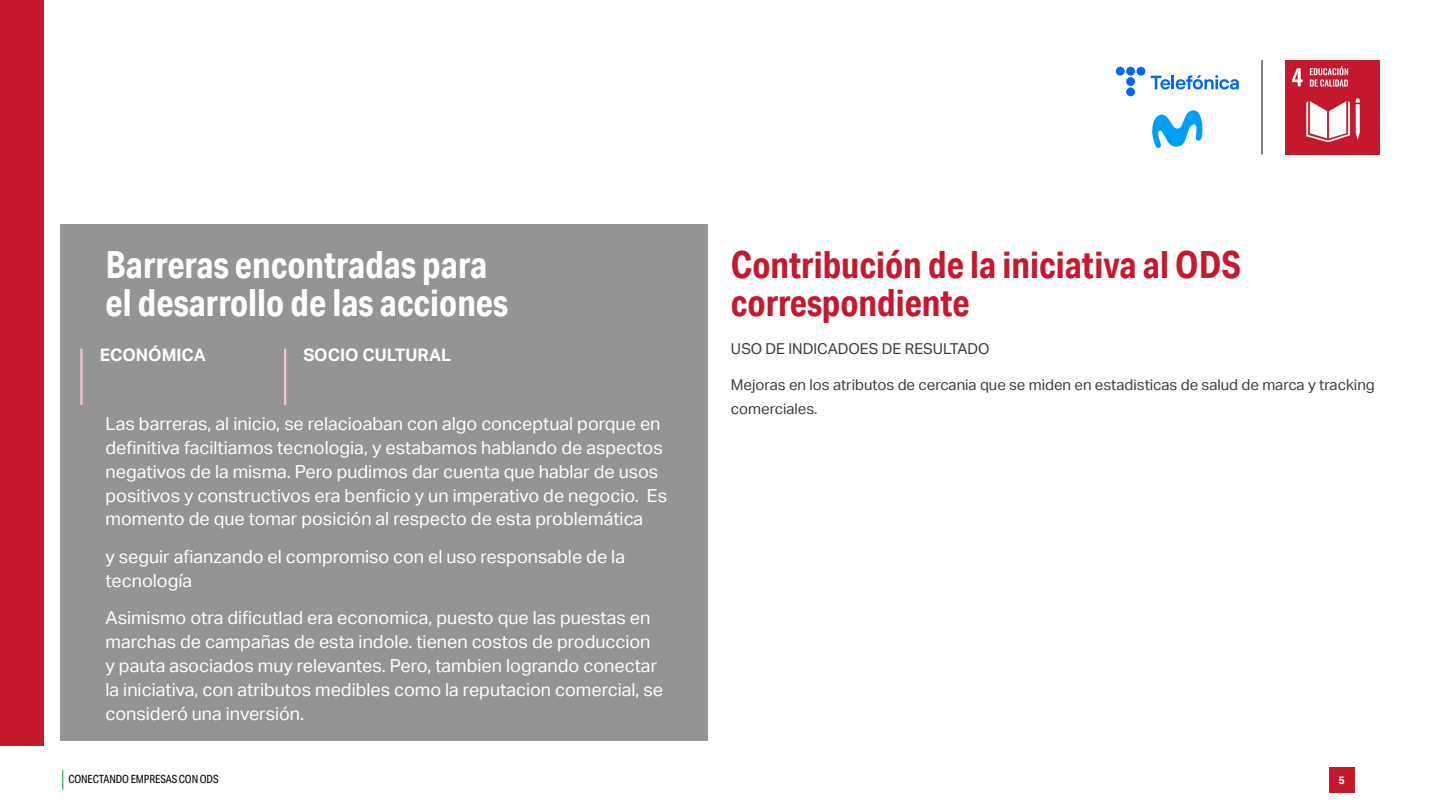
<style>
.page{position:relative;width:1440px;height:810px;background:#fff}
.page>*{position:absolute;margin:0;border:0;box-sizing:border-box;transform-origin:0 0}
.t1{font:700 37.5px/38.2px "Aktiv Grotesk Cd";color:#fff}
.t2{font:700 37.5px/38.2px "Aktiv Grotesk Cd";color:#c5192d}
.t3{font:18px/24px "Aktiv Grotesk";color:#fff}
.t4{font:700 17.25px "Aktiv Grotesk";color:#fff}
.t5{font:15px/23.2px "Aktiv Grotesk";color:#3c3c3b}
.t6{font:11.25px "Aktiv Grotesk Cd";letter-spacing:-.01em;color:#000}
.t7{font:700 10.88px "Aktiv Grotesk";color:#fff}
</style>
<div class="page">
<svg style="left:62px;top:770px;width:1px;height:20px"></svg>
<div style="left:1329px;top:767px;width:25px;height:26px;background:#c5192d"></div>
<img style="left:1285px;top:60px;width:95px;height:95px">
<hr style="left:1262px;top:60px;width:1px;height:94px;background:#000">
<svg style="left:1152px;top:110px;width:51px;height:38px"></svg>
<svg style="left:1116px;top:66px;width:123px;height:30px"></svg>
<div style="left:0;top:0;width:44px;height:746px;background:#c5192d"></div>
<div style="left:60px;top:225px;width:648px;height:516px;background:#949494"></div>
<hr style="left:80px;top:349px;width:3px;height:56px;background:#f0c6ca">
<hr style="left:284px;top:349px;width:2px;height:56px;background:#f0c6ca">
<h1 class="t1" style="left:106px;top:245px;width:404px">Barreras encontradas para el desarrollo de las acciones</h1>
<p class="t4" style="left:100px;top:345px;width:108px">ECONÓMICA</p>
<p class="t4" style="left:303px;top:345px;width:149px">SOCIO CULTURAL</p>
<p class="t3" style="left:106px;top:411px;width:563px">Las barreras, al inicio, se relacioaban con algo conceptual porque en definitiva faciltiamos tecnologia, y estabamos hablando de aspectos negativos de la misma. Pero pudimos dar cuenta que hablar de usos positivos y constructivos era benficio y un imperativo de negocio. Es momento de que tomar posición al respecto de esta problemática</p>
<p class="t3" style="left:106px;top:545px;width:521px">y seguir afianzando el compromiso con el uso responsable de la tecnología</p>
<p class="t3" style="left:106px;top:606px;width:559px">Asimismo otra dificutlad era economica, puesto que las puestas en marchas de campañas de esta indole. tienen costos de produccion y pauta asociados muy relevantes. Pero, tambien logrando conectar la iniciativa, con atributos medibles como la reputacion comercial, se consideró una inversión.</p>
<h1 class="t2" style="left:731px;top:245px;width:512px">Contribución de la iniciativa al ODS correspondiente</h1>
<p class="t5" style="left:731px;top:337px;width:260px">USO DE INDICADOES DE RESULTADO</p>
<p class="t5" style="left:731px;top:374px;width:645px">Mejoras en los atributos de cercania que se miden en estadisticas de salud de marca y tracking comerciales.</p>
<p class="t6" style="left:68px;top:773px;width:152px">CONECTANDO EMPRESAS CON ODS</p>
<p class="t7" style="left:1338px;top:774px;width:8px">5</p>
</div>
